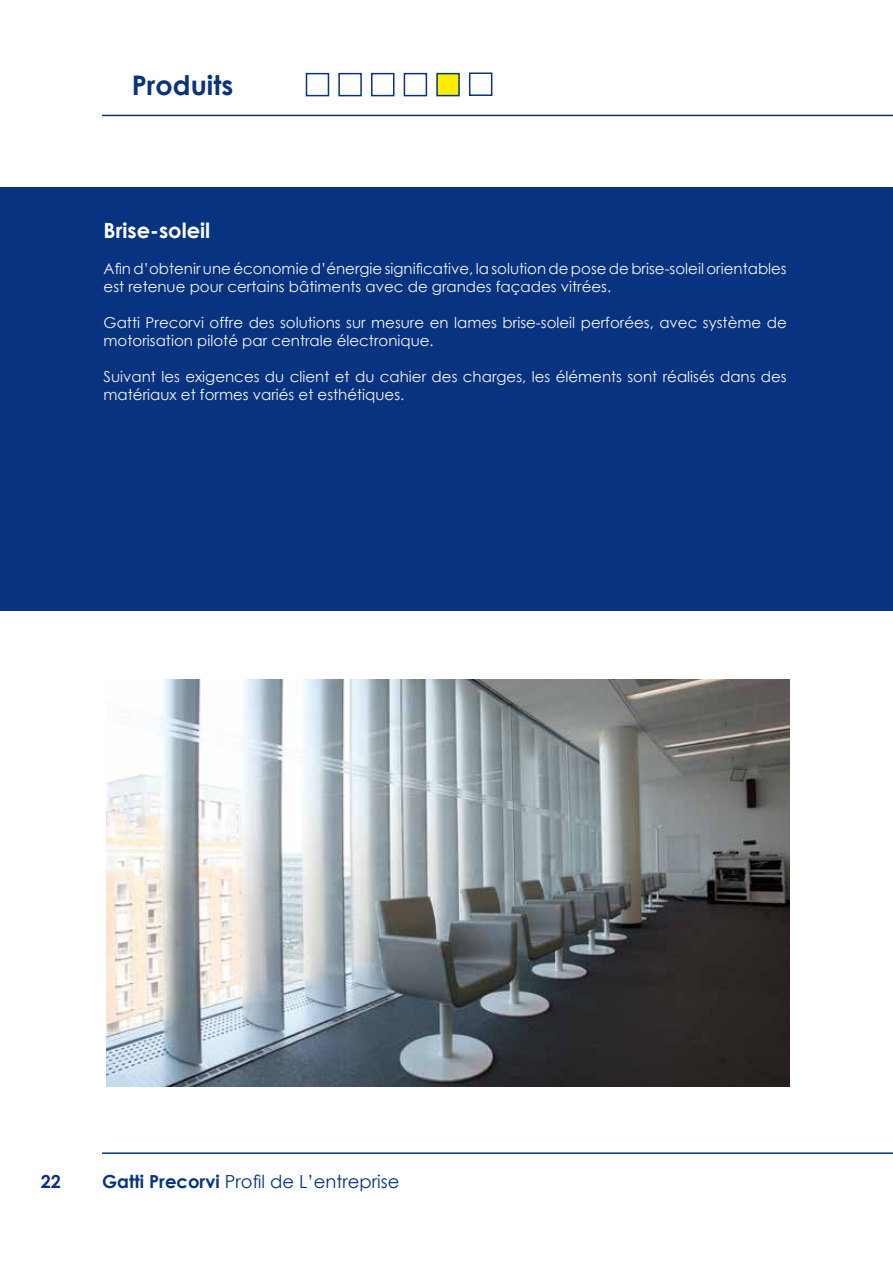
<style>
.page{position:relative;width:893px;height:1263px;background:#fff}
.page>*{position:absolute;margin:0;border:0;box-sizing:border-box;transform-origin:0 0}
.t1{font:700 27px "Century Gothic";color:#073380}
.t2{font:700 21px "Century Gothic";color:#fff}
.t3{font:18px "Century Gothic";color:#073380}
.t4{font:700 18px "Century Gothic";color:#073380}
.t5{font:15px/18px "Century Gothic";color:#f6f6f6}
.s1{font-weight:700}
</style>
<div class="page">
<div style="left:0;top:187px;width:893px;height:424px;background:#073380"></div>
<hr style="left:102px;top:115px;width:791px;height:1px;background:#073380">
<hr style="left:102px;top:1152px;width:791px;height:2px;background:#073380">
<img style="left:106px;top:680px;width:684px;height:407px">
<div style="left:306px;top:73px;width:23px;height:23px;border:2px solid #073380"></div>
<div style="left:338px;top:73px;width:24px;height:23px;border:2px solid #073380"></div>
<div style="left:371px;top:73px;width:23px;height:23px;border:2px solid #073380"></div>
<div style="left:404px;top:73px;width:23px;height:23px;border:2px solid #073380"></div>
<div style="left:436px;top:73px;width:24px;height:23px;background:#ffed00;border:2px solid #073380"></div>
<div style="left:469px;top:72px;width:23px;height:24px;border:2px solid #073380"></div>
<h1 class="t1" style="left:132px;top:65px;width:103px">Produits</h1>
<h2 class="t2" style="left:104px;top:215px;width:108px">Brise-soleil</h2>
<p class="t5" style="left:104px;top:260px;width:685px">Afin d’obtenir une économie d’énergie significative, la solution de pose de brise-soleil orientables est retenue pour certains bâtiments avec de grandes façades vitrées.</p>
<p class="t5" style="left:104px;top:314px;width:685px">Gatti Precorvi offre des solutions sur mesure en lames brise-soleil perforées, avec système de motorisation piloté par centrale électronique.</p>
<p class="t5" style="left:104px;top:368px;width:685px">Suivant les exigences du client et du cahier des charges, les éléments sont réalisés dans des matériaux et formes variés et esthétiques.</p>
<p class="t4" style="left:41px;top:1168px;width:22px">22</p>
<p class="t3" style="left:102px;top:1169px;width:299px"><span class="s1">Gatti Precorvi</span> Profil de L’entreprise</p>
</div>
